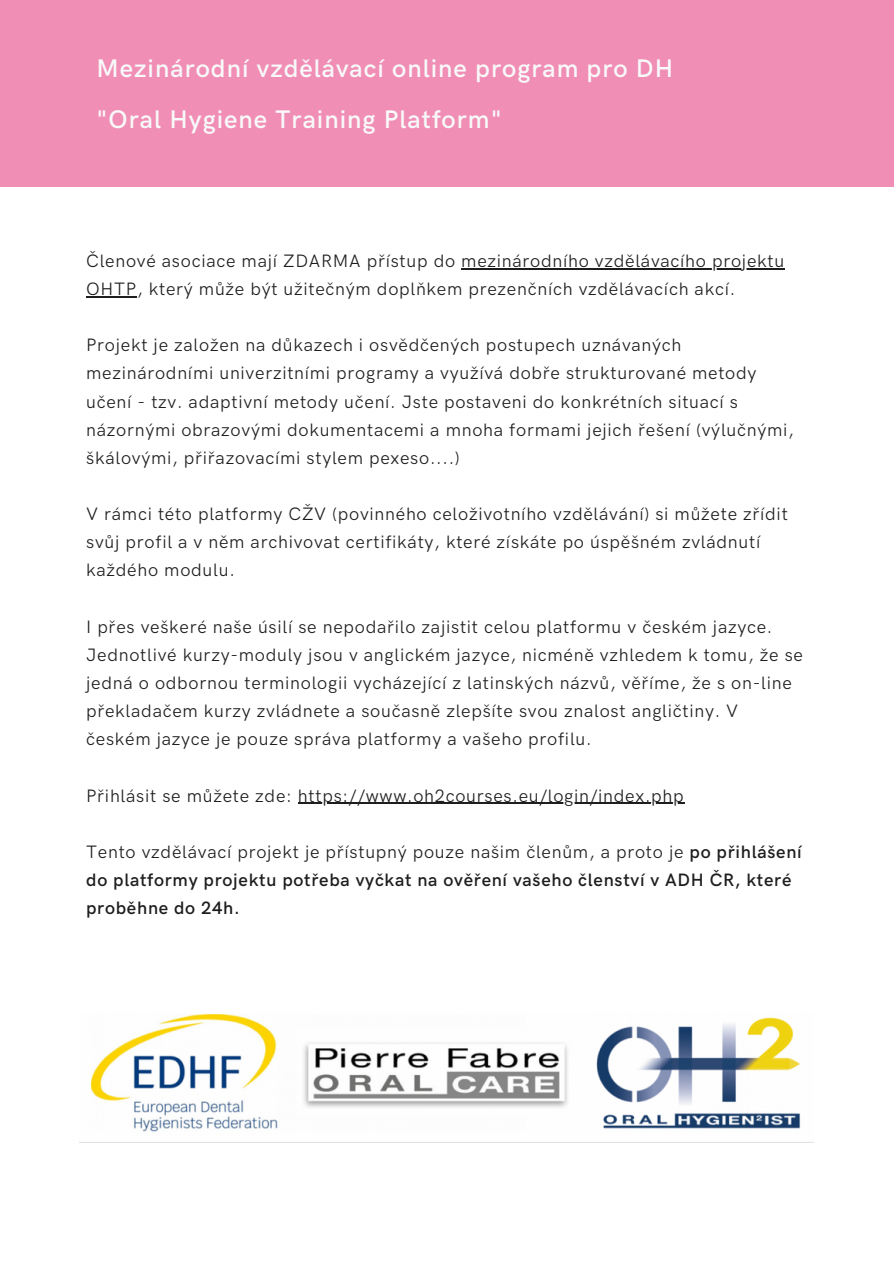
<style>
.page{position:relative;width:894px;height:1264px;background:#fff}
.page>*{position:absolute;margin:0;border:0;box-sizing:border-box;transform-origin:0 0}
.t1{font:600 25.5px "HK Grotesk Pro";letter-spacing:.04em;color:#f8f9f9}
.t2{font:18px/28.2px "HK Grotesk Pro";letter-spacing:.04em;color:#1e1e1e}
.t3{font:600 18px/28.2px "HK Grotesk Pro";letter-spacing:.04em;color:#1e1e1e}
.s1{font-weight:400}
</style>
<div class="page">
<hr style="left:461px;top:268px;width:323px;height:1px;background:#1e1e1e">
<hr style="left:86px;top:296px;width:51px;height:1px;background:#1e1e1e">
<hr style="left:298px;top:802px;width:386px;height:1px;background:#1e1e1e">
<div style="left:0;top:0;width:893px;height:186px;background:#f18eb6"></div>
<img style="left:90px;top:1014px;width:711px;height:118px">
<p class="t1" style="left:96px;top:54px;width:578px">Mezinárodní vzdělávací online program pro DH</p>
<p class="t1" style="left:96px;top:105px;width:406px">"Oral Hygiene Training Platform"</p>
<h1 class="t2" style="left:86px;top:247px;width:699px">Členové asociace mají ZDARMA přístup do mezinárodního vzdělávacího projektu</h1>
<p class="t2" style="left:86px;top:275px;width:650px">OHTP, který může být užitečným doplňkem prezenčních vzdělávacích akcí.</p>
<p class="t2" style="left:86px;top:332px;width:709px">Projekt je založen na důkazech i osvědčených postupech uznávaných mezinárodními univerzitními programy a využívá dobře strukturované metody učení - tzv. adaptivní metody učení. Jste postaveni do konkrétních situací s názornými obrazovými dokumentacemi a mnoha formami jejich řešení (výlučnými, škálovými, přiřazovacími stylem pexeso....)</p>
<p class="t2" style="left:86px;top:500px;width:703px">V rámci této platformy CŽV (povinného celoživotního vzdělávání) si můžete zřídit svůj profil a v něm archivovat certifikáty, které získáte po úspěšném zvládnutí každého modulu.</p>
<p class="t2" style="left:86px;top:613px;width:718px">I přes veškeré naše úsilí se nepodařilo zajistit celou platformu v českém jazyce.<br>Jednotlivé kurzy-moduly jsou v anglickém jazyce, nicméně vzhledem k tomu, že se jedná o odbornou terminologii vycházející z latinských názvů, věříme, že s on-line překladačem kurzy zvládnete a současně zlepšíte svou znalost angličtiny. V českém jazyce je pouze správa platformy a vašeho profilu.</p>
<p class="t2" style="left:86px;top:782px;width:599px">Přihlásit se můžete zde: https://www.oh2courses.eu/login/index.php</p>
<p class="t3" style="left:86px;top:838px;width:717px"><span class="s1">Tento vzdělávací projekt je přístupný pouze našim členům, a proto je</span> po přihlášení do platformy projektu potřeba vyčkat na ověření vašeho členství v ADH ČR, které proběhne do 24h.</p>
</div>
